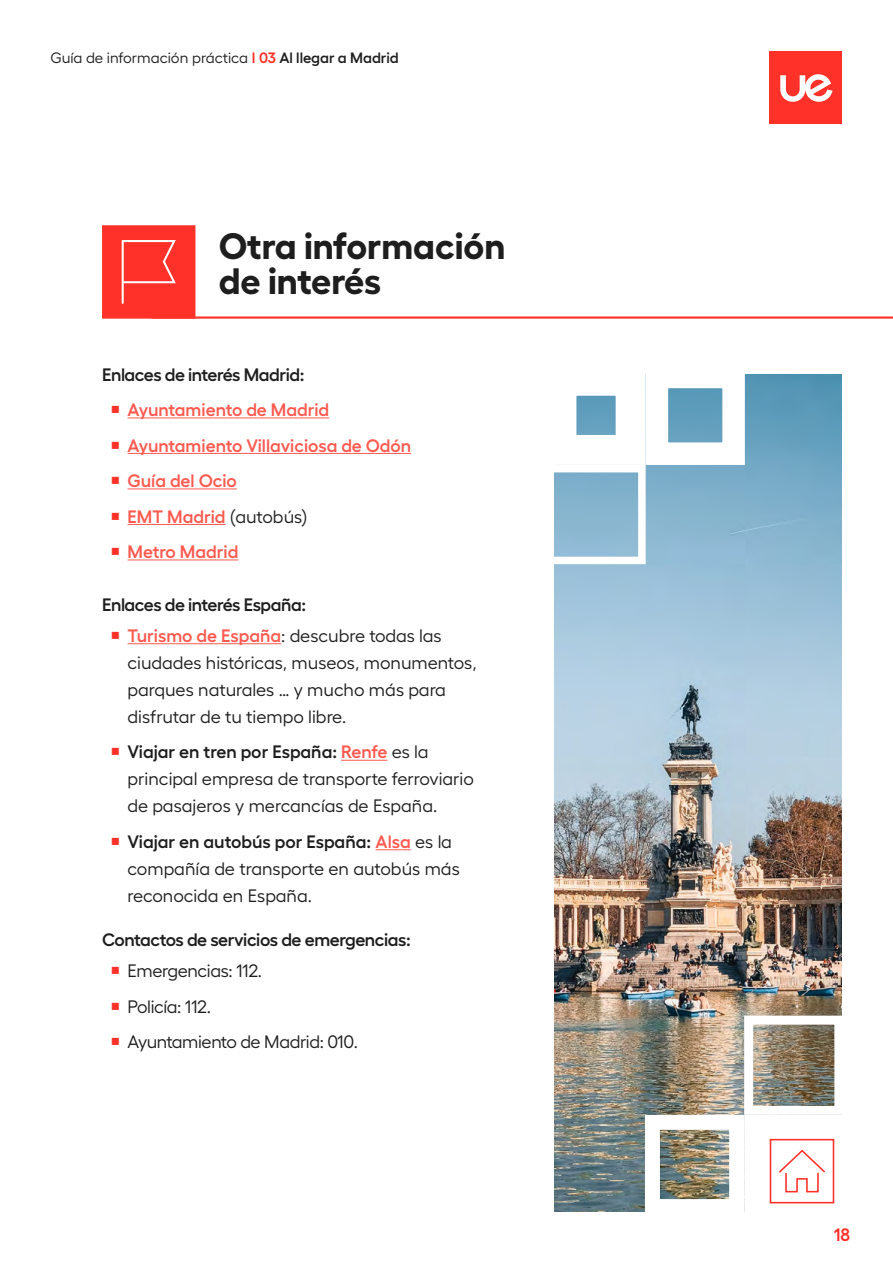
<style>
.page{position:relative;width:893px;height:1263px;background:#fff}
.page>*{position:absolute;margin:0;border:0;box-sizing:border-box;transform-origin:0 0}
.t1{font:700 36.75px/35.7px "Hellix";color:#1e1e1e}
.t2{font:18px/27px "Hellix";color:#1e1e1e}
.t3{font:600 18px "Hellix";color:#ff5a50}
.texto{font:600 18px "Hellix";letter-spacing:-.02em;color:#1e1e1e}
.t4{font:18px "Hellix";letter-spacing:-.02em;color:#1e1e1e}
.t5{font:600 18px "Hellix";color:#ff3129}
.t6{font:15px "Hellix";color:#1e1e1e}
.s1{font-weight:600;color:#ff3129}
.s2{font-weight:600}
.s3{font-weight:400;color:#1e1e1e}
.s4{font-weight:600;color:#ff5a50}
</style>
<div class="page">
<div style="left:770px;top:51px;width:72px;height:72px;background:#ff3129"></div>
<svg style="left:780px;top:74px;width:53px;height:28px"></svg>
<hr style="left:128px;top:417px;width:201px;height:1px;background:#ff5a50">
<hr style="left:128px;top:453px;width:283px;height:1px;background:#ff5a50">
<hr style="left:128px;top:488px;width:109px;height:1px;background:#ff5a50">
<hr style="left:128px;top:524px;width:98px;height:1px;background:#ff5a50">
<hr style="left:128px;top:559px;width:110px;height:1px;background:#ff5a50">
<hr style="left:128px;top:643px;width:153px;height:1px;background:#ff5a50">
<hr style="left:341px;top:760px;width:46px;height:1px;background:#ff5a50">
<hr style="left:376px;top:849px;width:35px;height:1px;background:#ff5a50">
<hr style="left:151px;top:316px;width:742px;height:3px;background:#ff3129">
<div style="left:102px;top:225px;width:93px;height:94px;background:#ff3129;border:3px solid #ff3129"></div>
<svg style="left:122px;top:240px;width:54px;height:64px"></svg>
<img style="left:555px;top:374px;width:287px;height:837px">
<div style="left:744px;top:1115px;width:99px;height:99px;background:#fff"></div>
<div style="left:744px;top:1016px;width:99px;height:99px;border:9px solid #fff"></div>
<div style="left:546px;top:465px;width:100px;height:99px;border:8px solid #fff"></div>
<svg style="left:769px;top:1138px;width:66px;height:66px"></svg>
<p class="t6" style="left:50px;top:47px;width:350px">Guía de información práctica <span class="s1">I 03</span> <span class="s2">Al llegar a Madrid</span></p>
<p class="t1" style="left:219px;top:224px;width:288px">Otra información de interés</p>
<p class="texto" style="left:102px;top:360px;width:204px">Enlaces de interés Madrid:</p>
<p class="t3" style="left:128px;top:396px;width:203px">Ayuntamiento de Madrid</p>
<p class="t3" style="left:128px;top:431px;width:285px">Ayuntamiento Villaviciosa de Odón</p>
<p class="t3" style="left:128px;top:467px;width:111px">Guía del Ocio</p>
<p class="t3" style="left:128px;top:502px;width:182px">EMT Madrid <span class="s3">(autobús)</span></p>
<p class="t3" style="left:128px;top:538px;width:112px">Metro Madrid</p>
<p class="texto" style="left:102px;top:590px;width:206px">Enlaces de interés España:</p>
<p class="t2" style="left:128px;top:620px;width:351px"><span class="s4">Turismo de España</span>: descubre todas las ciudades históricas, museos, monumentos, parques naturales … y mucho más para disfrutar de tu tiempo libre.</p>
<p class="t2" style="left:128px;top:737px;width:348px"><span class="s2">Viajar en tren por España:</span> <span class="s4">Renfe</span> es la principal empresa de transporte ferroviario de pasajeros y mercancías de España.</p>
<p class="t2" style="left:128px;top:826px;width:334px"><span class="s2">Viajar en autobús por España:</span> <span class="s4">Alsa</span> es la compañía de transporte en autobús más reconocida en España.</p>
<p class="texto" style="left:102px;top:925px;width:310px">Contactos de servicios de emergencias:</p>
<p class="t4" style="left:128px;top:957px;width:136px">Emergencias: 112.</p>
<p class="t4" style="left:128px;top:993px;width:85px">Policía: 112.</p>
<p class="t4" style="left:128px;top:1028px;width:232px">Ayuntamiento de Madrid: 010.</p>
<p class="t5" style="left:834px;top:1220px;width:18px">18</p>
</div>
